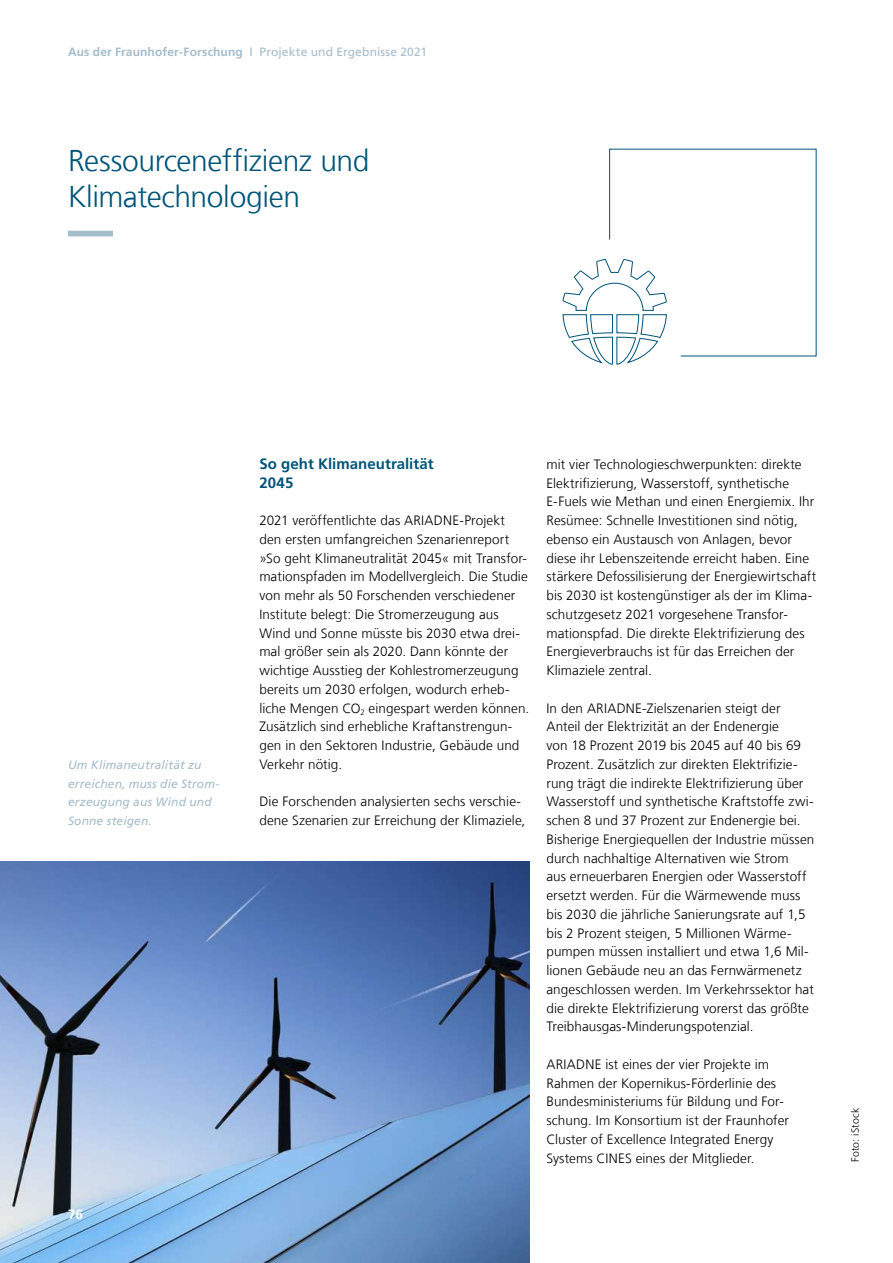
<style>
.page{position:relative;width:893px;height:1263px;background:#fff}
.page>*{position:absolute;margin:0;border:0;box-sizing:border-box;transform-origin:0 0}
.t1{font:300 30px/36px "Frutiger LT Com";letter-spacing:-.015em;color:#005478}
.t2{font:700 15px/18.8px "Frutiger LT Com";letter-spacing:.005em;color:#005478}
.t3{font:300 13.5px/18.8px "Frutiger LT Com";letter-spacing:.01em;color:#000}
.t4{font:700 13.5px "Frutiger LT Com";color:#fff}
.t5{font:italic 12px/18.8px "Frutiger LT Com";letter-spacing:.01em;color:#a5bcca}
.t6{font:700 12px "Frutiger LT Com";letter-spacing:.01em;color:#a5bcca}
.t7{font:300 10.5px "Frutiger LT Com";letter-spacing:.015em;color:#000}
.s1{font-weight:400}
</style>
<div class="page">
<svg style="left:68px;top:231px;width:45px;height:5px"></svg>
<img style="left:0;top:861px;width:529px;height:402px">
<svg style="left:562px;top:149px;width:255px;height:216px"></svg>
<p class="t6" style="left:68px;top:45px;width:361px">Aus der Fraunhofer-Forschung <span class="s1">I Projekte und Ergebnisse 2021</span></p>
<h1 class="t1" style="left:68px;top:143px;width:303px">Ressourceneffizienz und<br>Klimatechnologien</h1>
<p class="t5" style="left:68px;top:755px;width:152px">Um Klimaneutralität zu erreichen, muss die Strom&shy;erzeugung aus Wind und<br>Sonne steigen.</p>
<p class="t4" style="left:68px;top:1207px;width:16px">76</p>
<p class="t2" style="left:259px;top:454px;width:176px">So geht Klimaneutralität<br>2045</p>
<p class="t3" style="left:259px;top:511px;width:271px">2021 veröffentlichte das ARIADNE-Projekt den ersten umfangreichen Szenarienreport »So geht Klimaneutralität 2045« mit Transfor&shy;mationspfaden im Modellvergleich. Die Studie von mehr als 50 Forschenden verschiedener Institute belegt: Die Stromerzeugung aus Wind und Sonne müsste bis 2030 etwa drei&shy;mal größer sein als 2020. Dann könnte der wichtige Ausstieg der Kohlestromerzeugung bereits um 2030 erfolgen, wodurch erheb&shy;liche Mengen CO<sub>2</sub> eingespart werden können.<br>Zusätzlich sind erhebliche Kraftanstrengun&shy;gen in den Sektoren Industrie, Gebäude und Verkehr nötig.</p>
<p class="t3" style="left:259px;top:792px;width:267px">Die Forschenden analysierten sechs verschie&shy;dene Szenarien zur Erreichung der Klimaziele,</p>
<p class="t3" style="left:546px;top:455px;width:271px">mit vier Technologieschwerpunkten: direkte Elektrifizierung, Wasserstoff, synthetische E-Fuels wie Methan und einen Energiemix. Ihr Resümee: Schnelle Investitionen sind nötig, ebenso ein Austausch von Anlagen, bevor diese ihr Lebenszeitende erreicht haben. Eine stärkere Defossilisierung der Energiewirtschaft bis 2030 ist kostengünstiger als der im Klima&shy;schutzgesetz 2021 vorgesehene Transfor&shy;mationspfad. Die direkte Elektrifizierung des Energieverbrauchs ist für das Erreichen der Klimaziele zentral.</p>
<p class="t3" style="left:546px;top:699px;width:270px">In den ARIADNE-Zielszenarien steigt der Anteil der Elektrizität an der Endenergie<br>von 18 Prozent 2019 bis 2045 auf 40 bis 69<br>Prozent. Zusätzlich zur direkten Elektrifizie&shy;rung trägt die indirekte Elektrifizierung über Wasserstoff und synthetische Kraftstoffe zwi&shy;schen 8 und 37 Prozent zur Endenergie bei.<br>Bisherige Energiequellen der Industrie müssen durch nachhaltige Alternativen wie Strom<br>aus erneuerbaren Energien oder Wasserstoff ersetzt werden. Für die Wärmewende muss bis 2030 die jährliche Sanierungsrate auf 1,5 bis 2 Prozent steigen, 5 Millionen Wärme&shy;pumpen müssen installiert und etwa 1,6 Mil&shy;lionen Gebäude neu an das Fernwärmenetz angeschlossen werden. Im Verkehrssektor hat die direkte Elektrifizierung vorerst das größte Treibhausgas-Minderungspotenzial.</p>
<p class="t3" style="left:546px;top:1055px;width:244px">ARIADNE ist eines der vier Projekte im Rahmen der Kopernikus-Förderlinie des Bundesministeriums für Bildung und For&shy;schung. Im Konsortium ist der Fraunhofer Cluster of Excellence Integrated Energy Systems CINES eines der Mitglieder.</p>
<p class="t7" style="left:849px;top:1162px;width:56px;rotate:-90deg">Foto: iStock</p>
</div>
